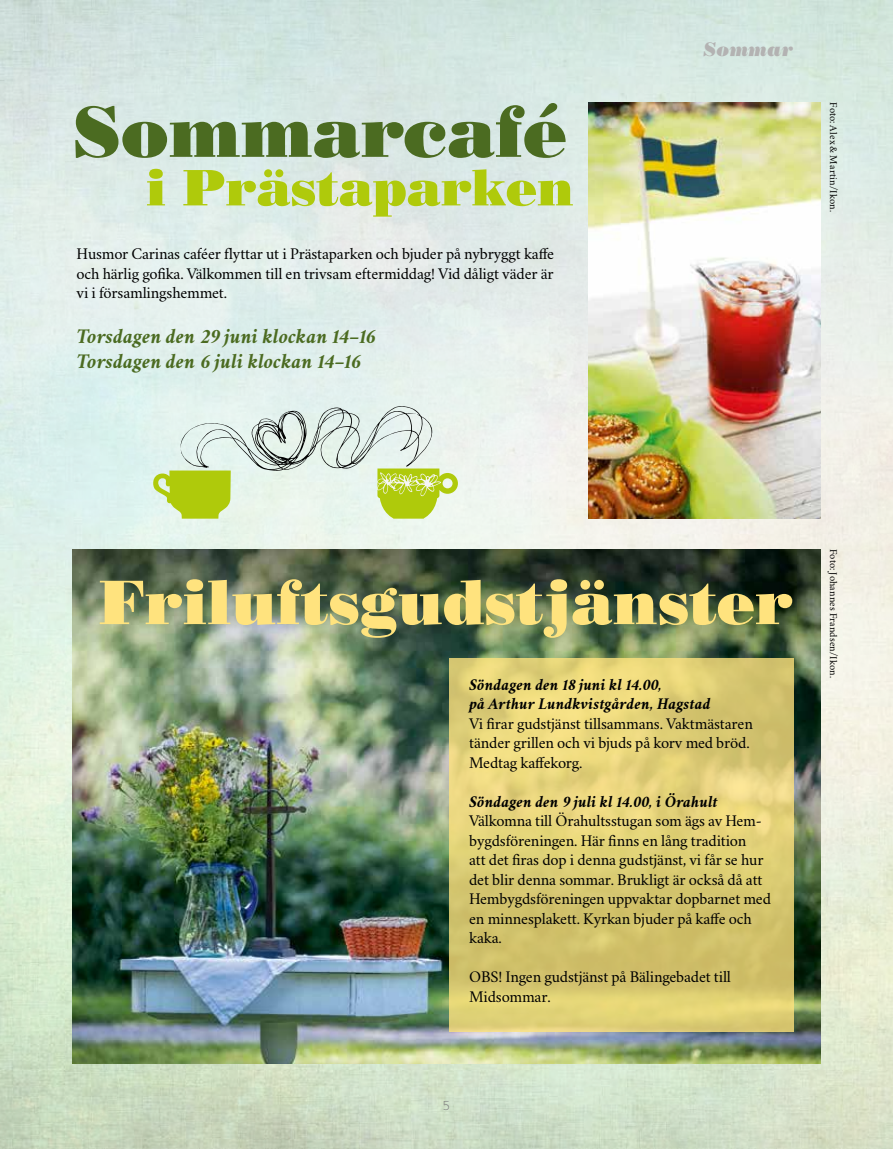
<style>
.page{position:relative;width:893px;height:1149px;background:#fff}
.page>*{position:absolute;margin:0;border:0;box-sizing:border-box;transform-origin:0 0}
.t1{font:71.85px "Bodoni Poster";color:#4b6b21}
.t2{font:62.4px "Bodoni Poster";color:#ffe37e}
.t3{font:51px "Bodoni Poster";color:#afca0b}
.t4{font:italic 700 21px/25.2px "Crimson Svk 2.0";color:#4b6b21}
.t5{font:italic 19.5px "Bodoni Poster";letter-spacing:.015em;color:#b3b2b2}
.t6{font:16.5px/19.5px "Crimson Svk 2.0";letter-spacing:-.01em;color:#000}
.t7{font:italic 700 16.5px/19.5px "Crimson Svk 2.0";letter-spacing:.005em;color:#000}
.t8{font:300 13.5px "Foundry Sterling OT3";color:#767578}
.t9{font:10.5px "Crimson Svk 2.0";letter-spacing:.005em;color:#000}
</style>
<div class="page">
<img style="left:0;top:0;width:893px;height:1148px">
<img style="left:588px;top:102px;width:233px;height:416px">
<img style="left:72px;top:549px;width:749px;height:514px">
<svg style="left:449px;top:658px;width:344px;height:373px"></svg>
<svg style="left:152px;top:405px;width:306px;height:113px"></svg>
<h1 class="t1" style="left:73px;top:88px;width:496px">Sommarcafé</h1>
<h3 class="t3" style="left:146px;top:156px;width:429px">i Prästaparken</h3>
<p class="t6" style="left:77px;top:243px;width:479px;text-align:justify">Husmor Carinas caféer flyttar ut i Prästaparken och bjuder på nybryggt kaffe och härlig gofika. Välkommen till en trivsam eftermiddag! Vid dåligt väder är vi i församlingshemmet.</p>
<p class="t4" style="left:77px;top:322px;width:300px">Torsdagen den 29 juni klockan 14–16<br>Torsdagen den 6 juli klockan 14–16</p>
<p class="t5" style="left:704px;top:37px;width:91px">Sommar</p>
<p class="t9" style="left:840px;top:102px;width:112px;rotate:90deg">Foto: Alex &amp; Martin/Ikon.</p>
<h2 class="t2" style="left:100px;top:563px;width:695px">Friluftsgudstjänster</h2>
<p class="t7" style="left:469px;top:673px;width:243px">Söndagen den 18 juni kl 14.00,<br>på Arthur Lundkvistgården, Hagstad</p>
<p class="t6" style="left:469px;top:712px;width:285px">Vi firar gudstjänst tillsammans. Vaktmästaren tänder grillen och vi bjuds på korv med bröd.<br>Medtag kaffekorg.</p>
<p class="t7" style="left:469px;top:790px;width:250px">Söndagen den 9 juli kl 14.00, i Örahult</p>
<p class="t6" style="left:469px;top:810px;width:303px">Välkomna till Örahultsstugan som ägs av Hem&shy;bygdsföreningen. Här finns en lång tradition<br>att det firas dop i denna gudstjänst, vi får se hur det blir denna sommar. Brukligt är också då att Hembygdsföreningen uppvaktar dopbarnet med en minnesplakett. Kyrkan bjuder på kaffe och kaka.</p>
<p class="t6" style="left:469px;top:966px;width:263px">OBS! Ingen gudstjänst på Bälingebadet till<br>Midsommar.</p>
<p class="t9" style="left:840px;top:549px;width:131px;rotate:90deg">Foto: Johannes Frandsen/Ikon.</p>
<p class="t8" style="left:443px;top:1095px;width:9px">5</p>
</div>
